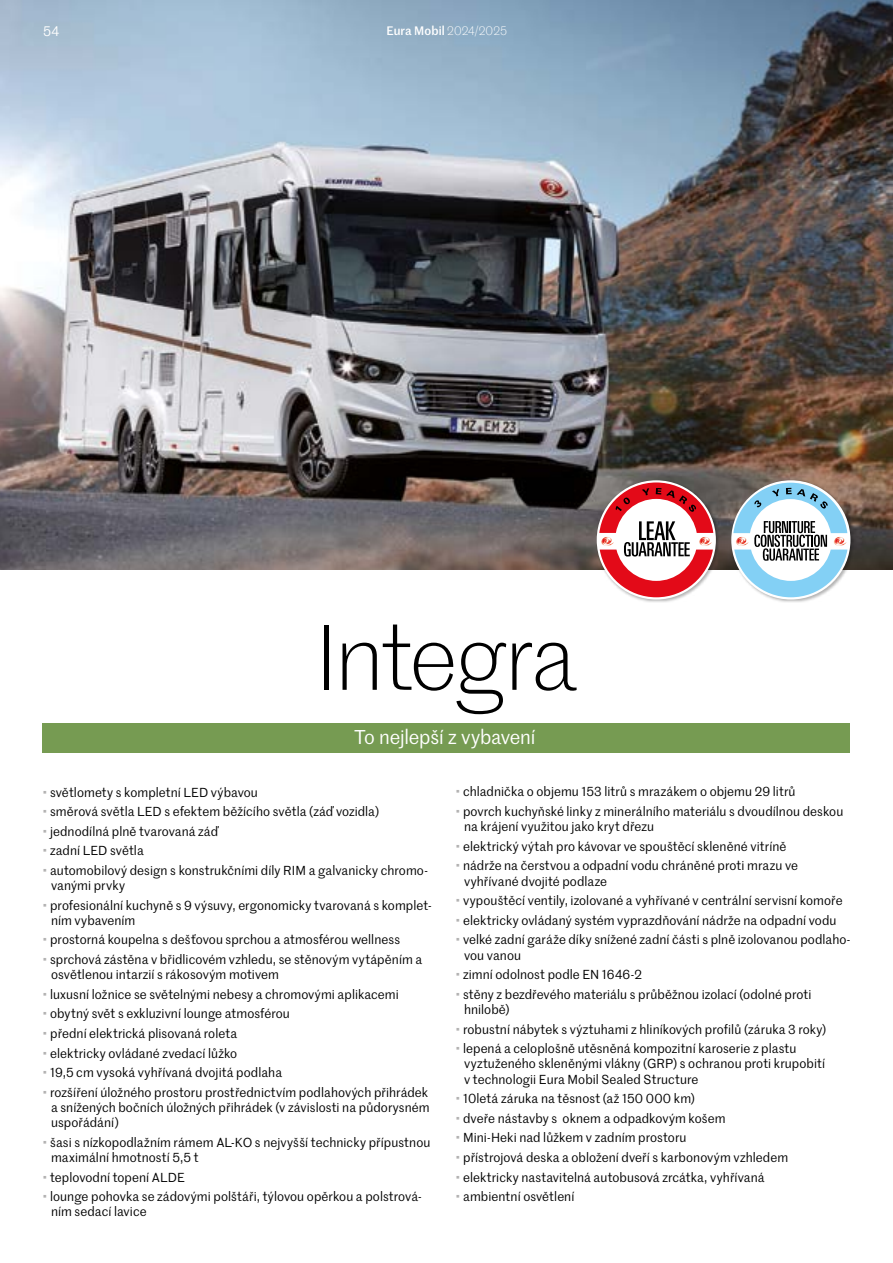
<style>
.page{position:relative;width:893px;height:1263px;background:#fff}
.page>*{position:absolute;margin:0;border:0;box-sizing:border-box;transform-origin:0 0}
.t1{font:300 90px "Marr Sans";letter-spacing:-.03em;color:#000}
.t2{font:19.5px "Marr Sans";letter-spacing:-.01em;color:#fff}
.t3{font:13.5px "Marr Sans";color:#fff}
.t4{font:12.75px/15.3px "Marr Sans";letter-spacing:.005em;color:#000}
.t5{font:500 12px "Marr Sans";letter-spacing:.01em;color:#fff}
.s1{font-weight:300}
.s2{color:#b3b2b2}
</style>
<div class="page">
<img style="left:0;top:0;width:893px;height:570px">
<div style="left:730px;top:479px;width:125px;height:125px;background:#000;opacity:.3"></div>
<div style="left:596px;top:479px;width:124px;height:125px;background:#000;opacity:.3"></div>
<div style="left:43px;top:723px;width:807px;height:30px;background:#769b52"></div>
<svg style="left:733px;top:483px;width:114px;height:114px"></svg>
<svg style="left:599px;top:482px;width:114px;height:115px"></svg>
<p class="t3" style="left:43px;top:22px;width:18px">54</p>
<p class="t5" style="left:386px;top:22px;width:122px">Eura Mobil <span class="s1">2024/2025</span></p>
<h1 class="t1" style="left:316px;top:595px;width:263px">Integra</h1>
<h2 class="t2" style="left:355px;top:723px;width:182px">To nejlepší z vybavení</h2>
<p class="t4" style="left:43px;top:784px;width:217px"><span class="s2">•</span> světlomety s kompletní LED výbavou</p>
<p class="t4" style="left:43px;top:803px;width:338px"><span class="s2">•</span> směrová světla LED s efektem běžícího světla (záď vozidla)</p>
<p class="t4" style="left:43px;top:823px;width:177px"><span class="s2">•</span> jednodílná plně tvarovaná záď</p>
<p class="t4" style="left:43px;top:842px;width:103px"><span class="s2">•</span> zadní LED světla</p>
<p class="t4" style="left:51px;top:862px;width:378px;text-indent:-9px"><span class="s2">•</span> automobilový design s konstrukčními díly RIM a galvanicky chromo&shy;vanými prvky</p>
<p class="t4" style="left:51px;top:897px;width:382px;text-indent:-9px"><span class="s2">•</span> profesionální kuchyně s 9 výsuvy, ergonomicky tvarovaná s komplet&shy;ním vybavením</p>
<p class="t4" style="left:43px;top:932px;width:359px"><span class="s2">•</span> prostorná koupelna s dešťovou sprchou a atmosférou wellness</p>
<p class="t4" style="left:51px;top:951px;width:373px;text-indent:-9px"><span class="s2">•</span> sprchová zástěna v břidlicovém vzhledu, se stěnovým vytápěním a osvětlenou intarzií s rákosovým motivem</p>
<p class="t4" style="left:43px;top:986px;width:358px"><span class="s2">•</span> luxusní ložnice se světelnými nebesy a chromovými aplikacemi</p>
<p class="t4" style="left:43px;top:1006px;width:249px"><span class="s2">•</span> obytný svět s exkluzivní lounge atmosférou</p>
<p class="t4" style="left:43px;top:1025px;width:196px"><span class="s2">•</span> přední elektrická plisovaná roleta</p>
<p class="t4" style="left:43px;top:1045px;width:196px"><span class="s2">•</span> elektricky ovládané zvedací lůžko</p>
<p class="t4" style="left:43px;top:1064px;width:241px"><span class="s2">•</span> 19,5 cm vysoká vyhřívaná dvojitá podlaha</p>
<p class="t4" style="left:51px;top:1084px;width:380px;text-align:justify;text-indent:-9px"><span class="s2">•</span> rozšíření úložného prostoru prostřednictvím podlahových přihrádek a snížených bočních úložných přihrádek (v závislosti na půdorysném uspořádání)</p>
<p class="t4" style="left:51px;top:1134px;width:381px;text-indent:-9px"><span class="s2">•</span> šasi s nízkopodlažním rámem AL-KO s nejvyšší technicky přípustnou maximální hmotností 5,5 t</p>
<p class="t4" style="left:43px;top:1169px;width:144px"><span class="s2">•</span> teplovodní topení ALDE</p>
<p class="t4" style="left:51px;top:1188px;width:372px;text-indent:-9px"><span class="s2">•</span> lounge pohovka se zádovými polštáři, týlovou opěrkou a polstrová&shy;ním sedací lavice</p>
<p class="t4" style="left:455px;top:784px;width:342px"><span class="s2">•</span> chladnička o objemu 153 litrů s mrazákem o objemu 29 litrů</p>
<p class="t4" style="left:464px;top:803px;width:381px;text-indent:-9px"><span class="s2">•</span> povrch kuchyňské linky z minerálního materiálu s dvoudílnou deskou na krájení využitou jako kryt dřezu</p>
<p class="t4" style="left:455px;top:838px;width:332px"><span class="s2">•</span> elektrický výtah pro kávovar ve spouštěcí skleněné vitríně</p>
<p class="t4" style="left:464px;top:858px;width:335px;text-indent:-9px"><span class="s2">•</span> nádrže na čerstvou a odpadní vodu chráněné proti mrazu ve vyhřívané dvojité podlaze</p>
<p class="t4" style="left:455px;top:892px;width:389px"><span class="s2">•</span> vypouštěcí ventily, izolované a vyhřívané v centrální servisní komoře</p>
<p class="t4" style="left:455px;top:912px;width:382px"><span class="s2">•</span> elektricky ovládaný systém vyprazdňování nádrže na odpadní vodu</p>
<p class="t4" style="left:464px;top:932px;width:388px;text-indent:-9px"><span class="s2">•</span> velké zadní garáže díky snížené zadní části s plně izolovanou podlaho&shy;vou vanou</p>
<p class="t4" style="left:455px;top:966px;width:188px"><span class="s2">•</span> zimní odolnost podle EN 1646-2</p>
<p class="t4" style="left:464px;top:986px;width:349px;text-indent:-9px"><span class="s2">•</span> stěny z bezdřevého materiálu s průběžnou izolací (odolné proti hnilobě)</p>
<p class="t4" style="left:455px;top:1021px;width:372px"><span class="s2">•</span> robustní nábytek s výztuhami z hliníkových profilů (záruka 3 roky)</p>
<p class="t4" style="left:464px;top:1040px;width:363px;text-indent:-9px"><span class="s2">•</span> lepená a celoplošně utěsněná kompozitní karoserie z plastu vyztuženého skleněnými vlákny (GRP) s ochranou proti krupobití v technologii Eura Mobil Sealed Structure</p>
<p class="t4" style="left:455px;top:1090px;width:241px"><span class="s2">•</span> 10letá záruka na těsnost (až 150 000 km)</p>
<p class="t4" style="left:455px;top:1110px;width:272px"><span class="s2">•</span> dveře nástavby s oknem a odpadkovým košem</p>
<p class="t4" style="left:455px;top:1130px;width:232px"><span class="s2">•</span> Mini-Heki nad lůžkem v zadním prostoru</p>
<p class="t4" style="left:455px;top:1149px;width:334px"><span class="s2">•</span> přístrojová deska a obložení dveří s karbonovým vzhledem</p>
<p class="t4" style="left:455px;top:1169px;width:311px"><span class="s2">•</span> elektricky nastavitelná autobusová zrcátka, vyhřívaná</p>
<p class="t4" style="left:455px;top:1188px;width:120px"><span class="s2">•</span> ambientní osvětlení</p>
</div>
